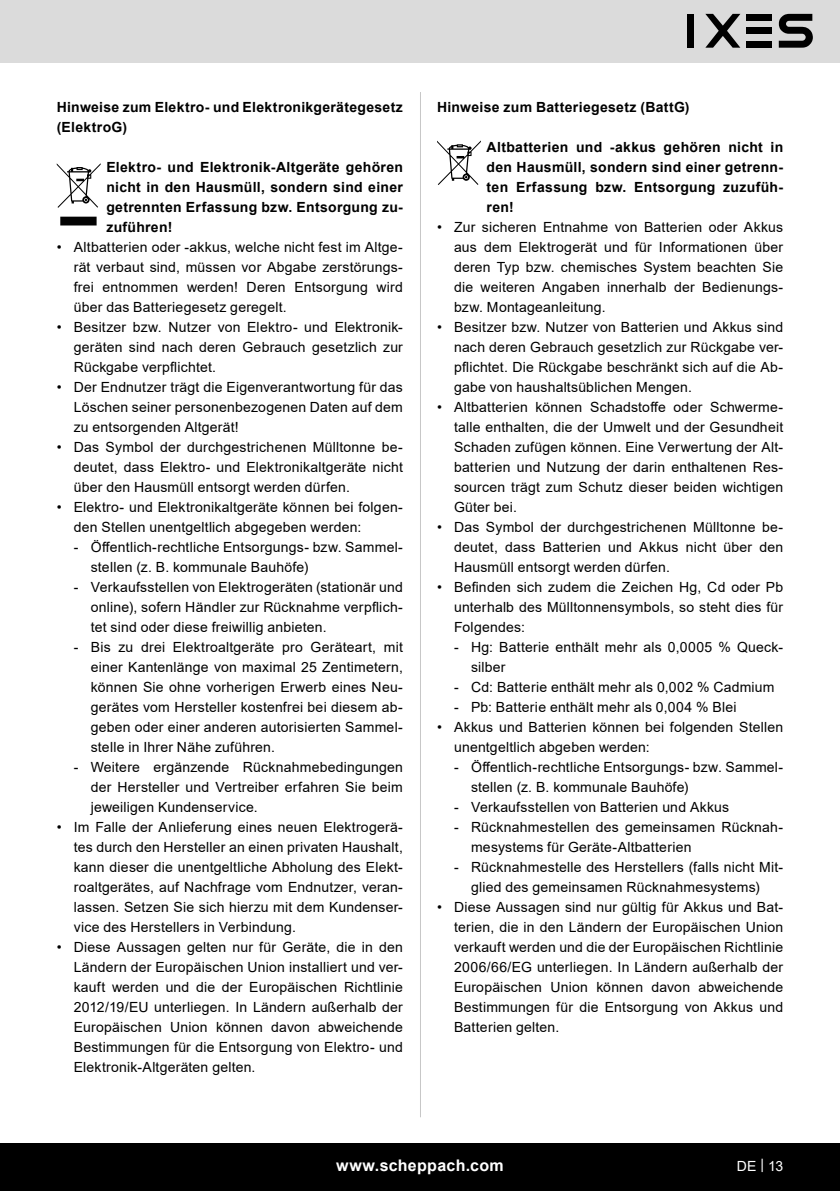
<style>
.page{position:relative;width:840px;height:1191px;background:#fff}
.page>*{position:absolute;margin:0;border:0;box-sizing:border-box;transform-origin:0 0}
.t1{font:700 16px "Arial";letter-spacing:.02em;color:#fff}
.t2{font:14px/20px "Arial";letter-spacing:.015em;color:#000;text-align:justify}
.Basiseinstellung{font:700 14px/20px "Arial";letter-spacing:.02em;color:#000;text-align:justify}
.t3{font:14px "Arial";color:#fff}
</style>
<div class="page">
<div style="left:0;top:1143px;width:839px;height:48px;background:#000"></div>
<div style="left:0;top:0;width:839px;height:63px;background:#dbdbdb"></div>
<div style="left:686px;top:14px;width:7px;height:34px;background:#000"></div>
<svg style="left:705px;top:14px;width:35px;height:34px"></svg>
<svg style="left:778px;top:14px;width:34px;height:34px"></svg>
<div style="left:746px;top:28px;width:25px;height:6px;background:#000"></div>
<div style="left:746px;top:14px;width:25px;height:6px;background:#000"></div>
<div style="left:746px;top:41px;width:25px;height:7px;background:#000"></div>
<hr style="left:420px;top:92px;width:1px;height:1025px;background:#c7c7c7">
<svg style="left:57px;top:163px;width:44px;height:62px"></svg>
<svg style="left:437px;top:140px;width:43px;height:45px"></svg>
<p class="Basiseinstellung" style="left:57px;top:97px;width:347px">Hinweise zum Elektro- und Elektronikgerätegesetz (ElektroG)</p>
<p class="Basiseinstellung" style="left:106px;top:157px;width:298px">Elektro- und Elektronik-Altgeräte gehören nicht in den Hausmüll, sondern sind einer getrennten Erfassung bzw. Entsorgung zu&shy;zuführen!</p>
<p class="t2" style="left:74px;top:237px;width:330px;text-indent:-17px">• Altbatterien oder -akkus, welche nicht fest im Altge&shy;rät verbaut sind, müssen vor Abgabe zerstörungs&shy;frei entnommen werden! Deren Entsorgung wird über das Batteriegesetz geregelt.</p>
<p class="t2" style="left:74px;top:317px;width:330px;text-indent:-17px">• Besitzer bzw. Nutzer von Elektro- und Elektronik&shy;geräten sind nach deren Gebrauch gesetzlich zur Rückgabe verpflichtet.</p>
<p class="t2" style="left:74px;top:377px;width:330px;text-indent:-17px">• Der Endnutzer trägt die Eigenverantwortung für das Löschen seiner personenbezogenen Daten auf dem zu entsorgenden Altgerät!</p>
<p class="t2" style="left:74px;top:437px;width:330px;text-indent:-17px">• Das Symbol der durchgestrichenen Mülltonne be&shy;deutet, dass Elektro- und Elektronikaltgeräte nicht über den Hausmüll entsorgt werden dürfen.</p>
<p class="t2" style="left:74px;top:497px;width:330px;text-indent:-17px">• Elektro- und Elektronikaltgeräte können bei folgen&shy;den Stellen unentgeltlich abgegeben werden:</p>
<p class="t2" style="left:91px;top:537px;width:313px;text-indent:-17px">- Öffentlich-rechtliche Entsorgungs- bzw. Sammel&shy;stellen (z. B. kommunale Bauhöfe)</p>
<p class="t2" style="left:91px;top:577px;width:313px;text-indent:-17px">- Verkaufsstellen von Elektrogeräten (stationär und online), sofern Händler zur Rücknahme verpflich&shy;tet sind oder diese freiwillig anbieten.</p>
<p class="t2" style="left:91px;top:637px;width:313px;text-indent:-17px">- Bis zu drei Elektroaltgeräte pro Geräteart, mit einer Kantenlänge von maximal 25 Zentimetern, können Sie ohne vorherigen Erwerb eines Neu&shy;gerätes vom Hersteller kostenfrei bei diesem ab&shy;geben oder einer anderen autorisierten Sammel&shy;stelle in Ihrer Nähe zuführen.</p>
<p class="t2" style="left:91px;top:757px;width:313px;text-indent:-17px">- Weitere ergänzende Rücknahmebedingungen der Hersteller und Vertreiber erfahren Sie beim jeweiligen Kundenservice.</p>
<p class="t2" style="left:74px;top:817px;width:330px;text-indent:-17px">• Im Falle der Anlieferung eines neuen Elektrogerä&shy;tes durch den Hersteller an einen privaten Haushalt, kann dieser die unentgeltliche Abholung des Elekt&shy;roaltgerätes, auf Nachfrage vom Endnutzer, veran&shy;lassen. Setzen Sie sich hierzu mit dem Kundenser&shy;vice des Herstellers in Verbindung.</p>
<p class="t2" style="left:74px;top:937px;width:330px;text-indent:-17px">• Diese Aussagen gelten nur für Geräte, die in den Ländern der Europäischen Union installiert und ver&shy;kauft werden und die der Europäischen Richtlinie 2012/19/EU unterliegen. In Ländern außerhalb der Europäischen Union können davon abweichende Bestimmungen für die Entsorgung von Elektro- und Elektronik-Altgeräten gelten.</p>
<p class="Basiseinstellung" style="left:437px;top:97px;width:254px">Hinweise zum Batteriegesetz (BattG)</p>
<p class="Basiseinstellung" style="left:486px;top:137px;width:298px">Altbatterien und -akkus gehören nicht in den Hausmüll, sondern sind einer getrenn&shy;ten Erfassung bzw. Entsorgung zuzufüh&shy;ren!</p>
<p class="t2" style="left:454px;top:217px;width:330px;text-indent:-17px">• Zur sicheren Entnahme von Batterien oder Akkus aus dem Elektrogerät und für Informationen über deren Typ bzw. chemisches System beachten Sie die weiteren Angaben innerhalb der Bedienungs&shy;bzw. Montageanleitung.</p>
<p class="t2" style="left:454px;top:317px;width:330px;text-indent:-17px">• Besitzer bzw. Nutzer von Batterien und Akkus sind nach deren Gebrauch gesetzlich zur Rückgabe ver&shy;pflichtet. Die Rückgabe beschränkt sich auf die Ab&shy;gabe von haushaltsüblichen Mengen.</p>
<p class="t2" style="left:454px;top:397px;width:330px;text-indent:-17px">• Altbatterien können Schadstoffe oder Schwerme&shy;talle enthalten, die der Umwelt und der Gesundheit Schaden zufügen können. Eine Verwertung der Alt&shy;batterien und Nutzung der darin enthaltenen Res&shy;sourcen trägt zum Schutz dieser beiden wichtigen Güter bei.</p>
<p class="t2" style="left:454px;top:517px;width:330px;text-indent:-17px">• Das Symbol der durchgestrichenen Mülltonne be&shy;deutet, dass Batterien und Akkus nicht über den Hausmüll entsorgt werden dürfen.</p>
<p class="t2" style="left:454px;top:577px;width:330px;text-indent:-17px">• Befinden sich zudem die Zeichen Hg, Cd oder Pb unterhalb des Mülltonnensymbols, so steht dies für Folgendes:</p>
<p class="t2" style="left:471px;top:637px;width:313px;text-indent:-17px">- Hg: Batterie enthält mehr als 0,0005 % Queck&shy;silber</p>
<p class="t2" style="left:454px;top:677px;width:322px">- Cd: Batterie enthält mehr als 0,002 % Cadmium</p>
<p class="t2" style="left:454px;top:697px;width:284px">- Pb: Batterie enthält mehr als 0,004 % Blei</p>
<p class="t2" style="left:454px;top:717px;width:330px;text-indent:-17px">• Akkus und Batterien können bei folgenden Stellen unentgeltlich abgeben werden:</p>
<p class="t2" style="left:471px;top:757px;width:313px;text-indent:-17px">- Öffentlich-rechtliche Entsorgungs- bzw. Sammel&shy;stellen (z. B. kommunale Bauhöfe)</p>
<p class="t2" style="left:454px;top:797px;width:276px">- Verkaufsstellen von Batterien und Akkus</p>
<p class="t2" style="left:471px;top:817px;width:313px;text-indent:-17px">- Rücknahmestellen des gemeinsamen Rücknah&shy;mesystems für Geräte-Altbatterien</p>
<p class="t2" style="left:454px;top:857px;width:330px;text-align:center">- Rücknahmestelle des Herstellers (falls nicht Mit&shy;glied des gemeinsamen Rücknahmesystems)</p>
<p class="t2" style="left:454px;top:897px;width:330px;text-indent:-17px">• Diese Aussagen sind nur gültig für Akkus und Bat&shy;terien, die in den Ländern der Europäischen Union verkauft werden und die der Europäischen Richtlinie 2006/66/EG unterliegen. In Ländern außerhalb der Europäischen Union können davon abweichende Bestimmungen für die Entsorgung von Akkus und Batterien gelten.</p>
<p class="t1" style="left:336px;top:1154px;width:169px">www.scheppach.com</p>
<p class="t3" style="left:736px;top:1156px;width:48px">DE | 13</p>
</div>
